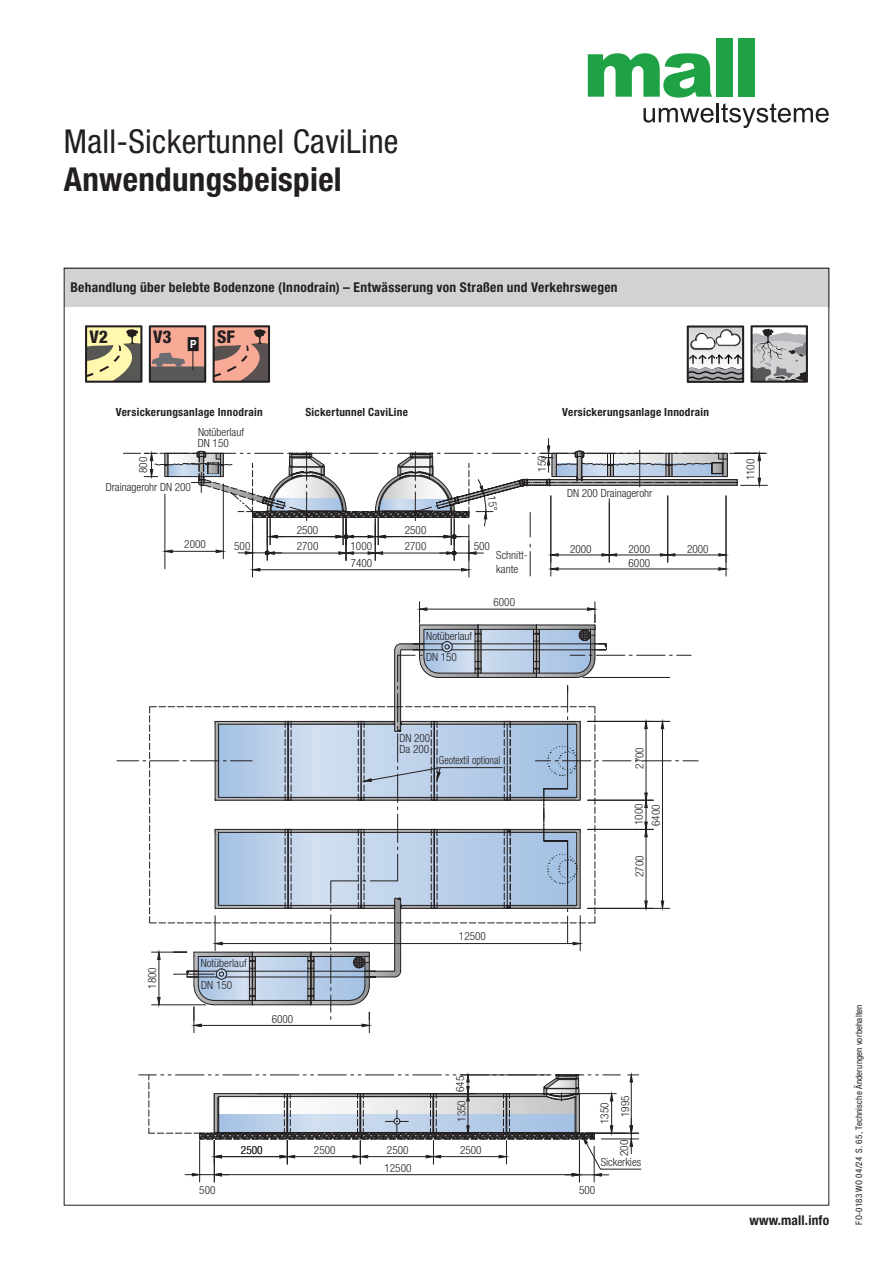
<style>
.page{position:relative;width:893px;height:1263px;background:#fff}
.page>*{position:absolute;margin:0;border:0;box-sizing:border-box;transform-origin:0 0}
.t1{font:condensed 33px "Helvetica Neue LT Pro";letter-spacing:.01em;color:#231f20}
.t2{font:700 condensed 33px "Helvetica Neue LT Pro";letter-spacing:.01em;color:#231f20}
.t3{font:800 condensed 17.55px "Helvetica Neue LT Std";color:#231f20}
.t4{font:700 condensed 13.5px "Helvetica Neue LT Pro";letter-spacing:.02em;color:#231f20}
.t5{font:300 condensed 11.25px/17.1px "Helvetica Neue";color:#231f20}
.t6{font:700 condensed 11.25px "Helvetica Neue LT Pro";letter-spacing:.025em;color:#231f20}
.t7{font:300 condensed 11.25px "Helvetica Neue";color:#231f20;scale:.9 1}
.t8{font:700 11.25px "Helvetica Neue";color:#fff;scale:.85 1}
.t9{font:condensed 9px "Helvetica Neue LT Pro";letter-spacing:.015em;color:#231f20}
</style>
<div class="page">
<svg style="left:588px;top:53px;width:124px;height:45px"></svg>
<div style="left:716px;top:38px;width:17px;height:59px;background:#1fa245"></div>
<div style="left:739px;top:38px;width:16px;height:59px;background:#1fa245"></div>
<svg style="left:643px;top:108px;width:71px;height:15px"></svg>
<hr style="left:716px;top:103px;width:3px;height:19px;background:#231f20">
<svg style="left:721px;top:103px;width:108px;height:25px"></svg>
<div style="left:64px;top:268px;width:765px;height:38px;background:#d1d2d4"></div>
<hr style="left:252px;top:525px;width:1px;height:52px;background:#231f20">
<hr style="left:469px;top:525px;width:1px;height:52px;background:#231f20">
<svg style="left:117px;top:602px;width:581px;height:431px"></svg>
<hr style="left:199px;top:1140px;width:1px;height:42px;background:#231f20">
<hr style="left:214px;top:1140px;width:1px;height:42px;background:#231f20">
<hr style="left:579px;top:1140px;width:1px;height:42px;background:#231f20">
<hr style="left:594px;top:1146px;width:1px;height:36px;background:#231f20">
<svg style="left:139px;top:1072px;width:502px;height:104px"></svg>
<svg style="left:750px;top:325px;width:58px;height:58px"></svg>
<svg style="left:687px;top:325px;width:57px;height:58px"></svg>
<svg style="left:213px;top:325px;width:57px;height:58px"></svg>
<svg style="left:149px;top:325px;width:57px;height:58px"></svg>
<svg style="left:188px;top:337px;width:10px;height:14px"></svg>
<div style="left:189px;top:338px;width:9px;height:12px;background:#231f20"></div>
<svg style="left:85px;top:325px;width:57px;height:58px"></svg>
<svg style="left:123px;top:439px;width:644px;height:137px"></svg>
<h1 class="t1" style="left:64px;top:122px;width:336px">Mall-Sickertunnel CaviLine</h1>
<h1 class="t2" style="left:64px;top:160px;width:280px">Anwendungsbeispiel</h1>
<p class="t4" style="left:71px;top:279px;width:549px">Behandlung über belebte Bodenzone (Innodrain) – Entwässerung von Straßen und Verkehrswegen</p>
<h2 class="t3" style="left:89px;top:326px;width:20px">V2</h2>
<h2 class="t3" style="left:153px;top:326px;width:20px">V3</h2>
<p class="t8" style="left:190px;top:337px;width:9px">P</p>
<h2 class="t3" style="left:217px;top:326px;width:19px">SF</h2>
<p class="t6" style="left:116px;top:405px;width:148px">Versickerungsanlage Innodrain</p>
<p class="t6" style="left:305px;top:405px;width:104px">Sickertunnel CaviLine</p>
<p class="t6" style="left:562px;top:405px;width:148px">Versickerungsanlage Innodrain</p>
<p class="t5" style="left:135px;top:473px;width:18px;rotate:-90deg">800</p>
<p class="t5" style="left:198px;top:427px;width:48px;line-height:10.5px">Notüberlauf<br>DN 150</p>
<p class="t5" style="left:106px;top:478px;width:87px">Drainagerohr DN 200</p>
<p class="t5" style="left:533px;top:472px;width:18px;rotate:-90deg">150</p>
<p class="t5" style="left:184px;top:536px;width:23px">2000</p>
<p class="t5" style="left:297px;top:522px;width:23px">2500</p>
<p class="t5" style="left:405px;top:522px;width:23px">2500</p>
<p class="t5" style="left:297px;top:538px;width:23px">2700</p>
<p class="t5" style="left:351px;top:538px;width:23px">1000<br>7400</p>
<p class="t5" style="left:405px;top:538px;width:23px">2700</p>
<p class="t5" style="left:234px;top:537px;width:18px">500</p>
<p class="t5" style="left:474px;top:537px;width:18px">500</p>
<p class="t5" style="left:496px;top:548px;width:33px;line-height:13.5px">Schnitt&shy;kante</p>
<p class="t5" style="left:426px;top:626px;width:48px;line-height:20.7px">Notüberlauf<br>DN 150</p>
<p class="t5" style="left:493px;top:593px;width:23px">6000</p>
<p class="t5" style="left:567px;top:484px;width:87px">DN 200 Drainagerohr</p>
<p class="t5" style="left:570px;top:540px;width:23px">2000</p>
<p class="t5" style="left:629px;top:540px;width:23px">2000</p>
<p class="t5" style="left:687px;top:540px;width:23px">2000</p>
<p class="t5" style="left:629px;top:554px;width:23px">6000</p>
<p class="t5" style="left:399px;top:733px;width:32px;line-height:10.6px">DN 200<br>Da 200</p>
<p class="t7" style="left:439px;top:753px;width:70px">Geotextil optional</p>
<p class="t5" style="left:143px;top:989px;width:23px;rotate:-90deg">1800</p>
<p class="t5" style="left:201px;top:955px;width:48px">Notüberlauf</p>
<p class="t5" style="left:201px;top:976px;width:32px">DN 150</p>
<p class="t5" style="left:272px;top:1010px;width:23px">6000</p>
<p class="t5" style="left:241px;top:1141px;width:23px">2500</p>
<p class="t5" style="left:459px;top:927px;width:28px">12500</p>
<p class="t5" style="left:451px;top:1092px;width:18px;rotate:-90deg">645</p>
<p class="t5" style="left:453px;top:1122px;width:23px;rotate:-90deg">1350</p>
<p class="t5" style="left:314px;top:1141px;width:23px">2500</p>
<p class="t5" style="left:387px;top:1141px;width:23px">2500</p>
<p class="t5" style="left:460px;top:1141px;width:23px">2500</p>
<p class="t5" style="left:384px;top:1159px;width:28px">12500</p>
<p class="t5" style="left:631px;top:769px;width:23px;rotate:-90deg">2700</p>
<p class="t5" style="left:630px;top:825px;width:23px;rotate:-90deg">1000</p>
<p class="t5" style="left:631px;top:877px;width:23px;rotate:-90deg">2700</p>
<p class="t5" style="left:647px;top:826px;width:23px;rotate:-90deg">6400</p>
<p class="t5" style="left:596px;top:1124px;width:23px;rotate:-90deg">1350</p>
<p class="t5" style="left:616px;top:1117px;width:23px;rotate:-90deg">1995</p>
<p class="t5" style="left:616px;top:1156px;width:18px;rotate:-90deg">200</p>
<p class="t5" style="left:601px;top:1154px;width:42px">Sickerkies</p>
<p class="t5" style="left:199px;top:1181px;width:18px">500</p>
<p class="t5" style="left:579px;top:1181px;width:18px">500</p>
<p class="t5" style="left:742px;top:480px;width:23px;rotate:-90deg">1100</p>
<p class="t4" style="left:749px;top:1212px;width:81px">www.mall.info</p>
<p class="t9" style="left:854px;top:1225px;width:222px;rotate:-90deg">FO-0183 WO 04/24 S. 65, Technische Änderungen vorbehalten</p>
</div>
